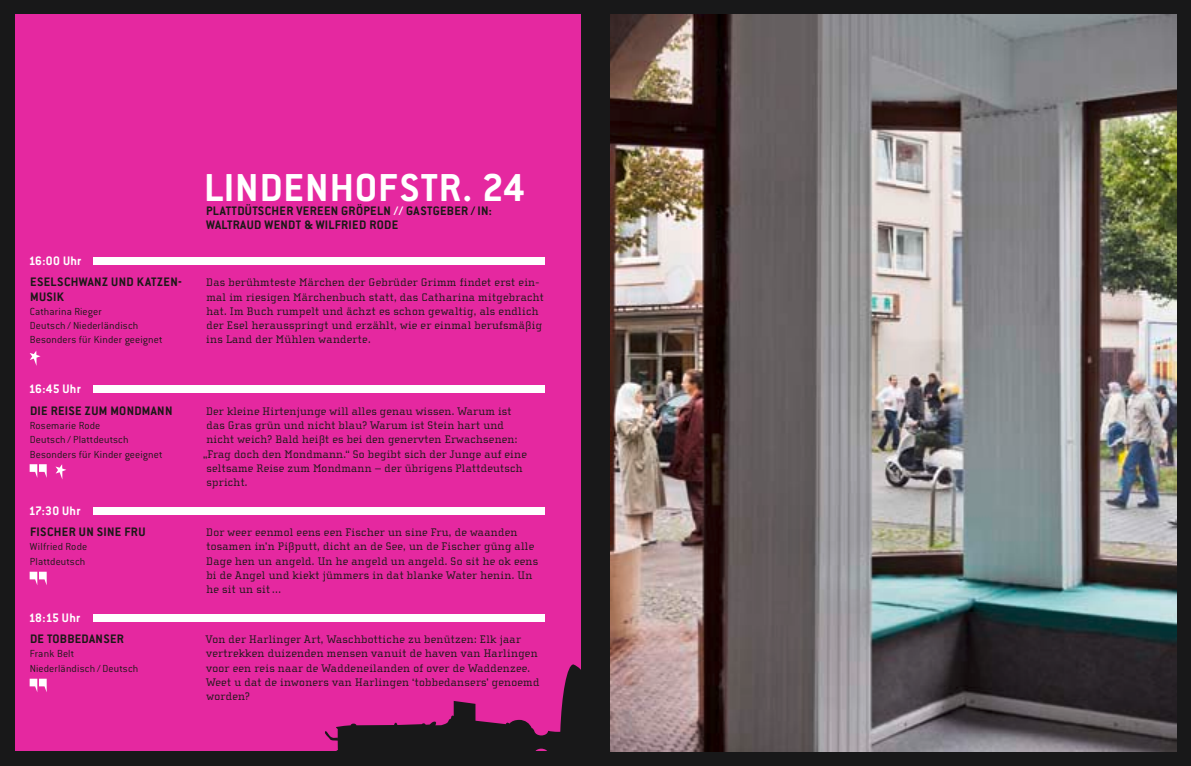
<style>
.page{position:relative;width:1191px;height:766px;background:#fff}
.page>*{position:absolute;margin:0;border:0;box-sizing:border-box;transform-origin:0 0}
.t1{font:700 42.75px "Conduit ITC Pro";letter-spacing:.025em;color:#fff}
.t2{font:700 13.5px/14.2px "Conduit ITC Pro";letter-spacing:.025em;color:#1b1917}
.t3{font:700 13.5px "Conduit ITC Pro";letter-spacing:-.03em;color:#fff}
.t4{font:11.25px/14.2px "Cholla Slab OTCE";letter-spacing:.025em;color:#1b1917}
.t5{font:300 11.25px/14.2px "Conduit ITC Pro";letter-spacing:.01em;color:#1b1917}
.s1{color:#fff}
</style>
<div class="page">
<div style="left:0;top:0;width:1191px;height:765px;background:#181819"></div>
<div style="left:15px;top:15px;width:565px;height:735px;background:#e528a0"></div>
<img style="left:610px;top:15px;width:566px;height:735px">
<svg style="left:325px;top:664px;width:256px;height:87px"></svg>
<div style="left:93px;top:507px;width:451px;height:7px;background:#fff"></div>
<div style="left:93px;top:385px;width:451px;height:8px;background:#fff"></div>
<div style="left:93px;top:258px;width:451px;height:7px;background:#fff"></div>
<svg style="left:30px;top:351px;width:11px;height:15px"></svg>
<svg style="left:55px;top:464px;width:11px;height:15px"></svg>
<svg style="left:30px;top:464px;width:17px;height:13px"></svg>
<svg style="left:30px;top:571px;width:17px;height:14px"></svg>
<div style="left:93px;top:614px;width:451px;height:7px;background:#fff"></div>
<svg style="left:30px;top:678px;width:17px;height:14px"></svg>
<p class="t3" style="left:29px;top:253px;width:54px">16:00 UHR</p>
<p class="t2" style="left:30px;top:275px;width:153px">ESELSCHWANZ UND KATZEN-<br>MUSIK</p>
<p class="t5" style="left:30px;top:304px;width:134px">Catharina Rieger<br>Deutsch / Niederländisch<br>Besonders für Kinder geeignet</p>
<p class="t3" style="left:29px;top:381px;width:53px">16:45 UHR</p>
<p class="t2" style="left:30px;top:403px;width:144px">DIE REISE ZUM MONDMANN</p>
<p class="t5" style="left:30px;top:418px;width:134px">Rosemarie Rode<br>Deutsch / Plattdeutsch<br>Besonders für Kinder geeignet</p>
<p class="t3" style="left:29px;top:502px;width:53px">17:30 UHR</p>
<p class="t2" style="left:30px;top:524px;width:117px">FISCHER UN SINE FRU</p>
<p class="t5" style="left:30px;top:539px;width:59px">Wilfried Rode<br>Plattdeutsch</p>
<p class="t3" style="left:29px;top:609px;width:53px">18:15 UHR</p>
<p class="t2" style="left:30px;top:631px;width:95px">DE TOBBEDANSER</p>
<p class="t5" style="left:30px;top:646px;width:110px">Frank Belt<br>Niederländisch / Deutsch</p>
<h1 class="t1" style="left:204px;top:163px;width:322px">LINDENHOFSTR. 24</h1>
<p class="t2" style="left:206px;top:203px;width:287px">PLATTDÜTSCHER VEREEN GRÖPELN <span class="s1">//</span> GASTGEBER / IN:<br>WALTRAUD WENDT &amp; WILFRIED RODE</p>
<p class="t4" style="left:206px;top:276px;width:339px">Das berühmteste Märchen der Gebrüder Grimm findet erst ein&shy;mal im riesigen Märchenbuch statt, das Catharina mitgebracht hat. Im Buch rumpelt und ächzt es schon gewaltig, als endlich der Esel herausspringt und erzählt, wie er einmal berufsmäßig ins Land der Mühlen wanderte.</p>
<p class="t4" style="left:206px;top:404px;width:307px">Der kleine Hirtenjunge will alles genau wissen. Warum ist</p>
<p class="t4" style="left:206px;top:418px;width:299px">das Gras grün und nicht blau? Warum ist Stein hart und</p>
<p class="t4" style="left:206px;top:432px;width:312px">nicht weich? Bald heißt es bei den genervten Erwachsenen:</p>
<p class="t4" style="left:203px;top:447px;width:325px">„Frag doch den Mondmann.“ So begibt sich der Junge auf eine</p>
<p class="t4" style="left:207px;top:461px;width:317px">seltsame Reise zum Mondmann – der übrigens Plattdeutsch</p>
<p class="t4" style="left:207px;top:475px;width:42px">spricht.</p>
<p class="t4" style="left:206px;top:525px;width:333px">Dor weer eenmol eens een Fischer un sine Fru, de waanden tosamen in’n Pißputt, dicht an de See, un de Fischer güng alle Dage hen un angeld. Un he angeld un angeld. So sit he ok eens bi de Angel und kiekt jümmers in dat blanke Water henin. Un he sit un sit …</p>
<p class="t4" style="left:206px;top:632px;width:335px">Von der Harlinger Art, Waschbottiche zu benützen: Elk jaar vertrekken duizenden mensen vanuit de haven van Harlingen voor een reis naar de Waddeneilanden of over de Waddenzee.<br>Weet u dat de inwoners van Harlingen ‘tobbedansers’ genoemd worden?</p>
</div>
